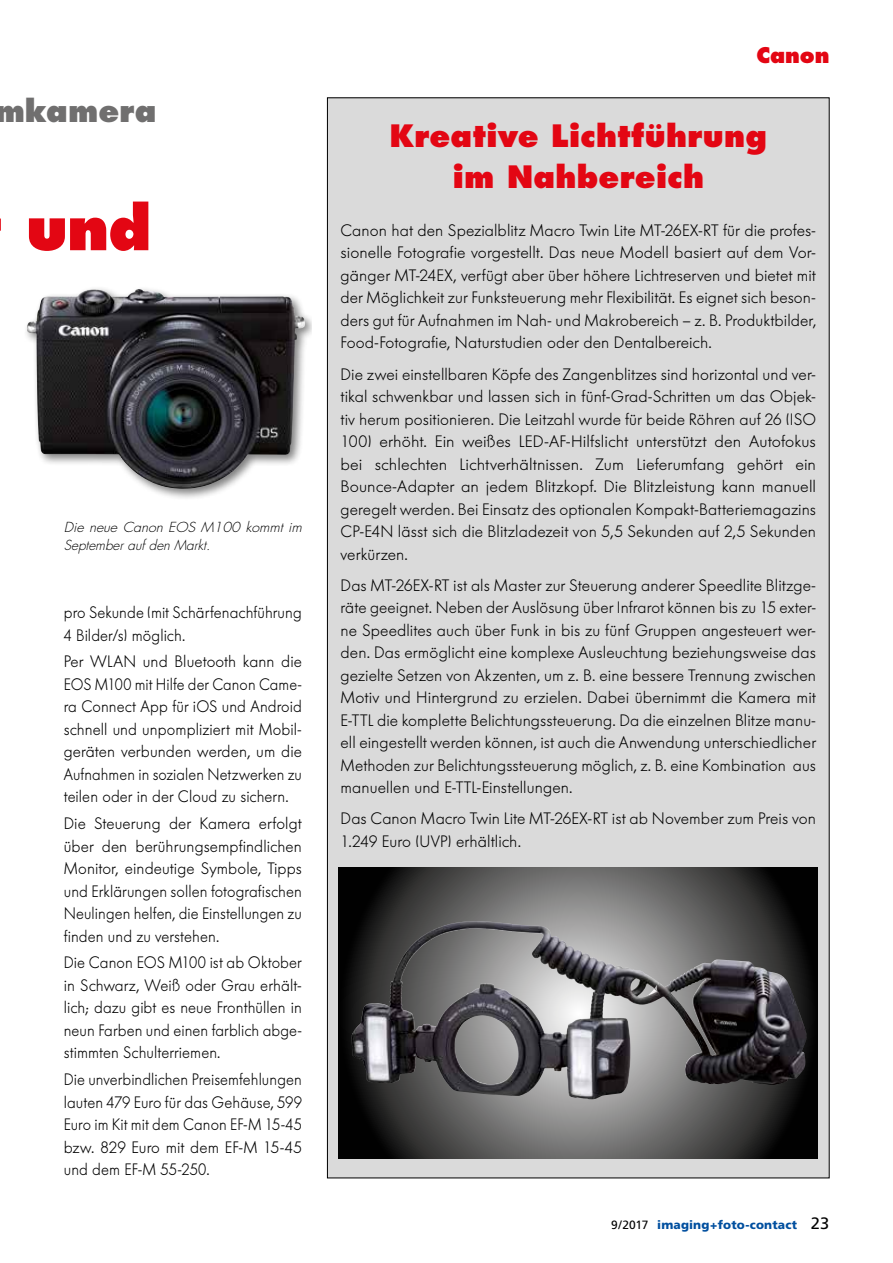
<style>
.page{position:relative;width:893px;height:1263px;background:#fff}
.page>*{position:absolute;margin:0;border:0;box-sizing:border-box;transform-origin:0 0}
.t1{font:800 60px "Futura";color:#e30613}
.t2{font:800 30px/40.5px "Futura";letter-spacing:.01em;color:#e30613;text-align:center}
.t3{font:800 30px "Futura";letter-spacing:.01em;color:#706f6f}
.t4{font:800 21px "Futura";letter-spacing:-.005em;color:#e30613}
.t5{font:300 16.5px/22.5px "Futura BQ";letter-spacing:.005em;color:#000;text-align:justify}
.t6{font:300 16.5px/22.5px "Futura BQ";letter-spacing:.005em;color:#000;scale:.95 1}
.t7{font:300 16.5px/22.5px "Futura BQ";letter-spacing:.005em;color:#000;text-align:justify;scale:.94 1}
.t8{font:italic 300 13.5px/18px "Futura";color:#000;scale:1.05 1}
.t9{font:900 12px "Frutiger";letter-spacing:.015em;color:#004f9f}
.s1{font-weight:400;color:#000}
.s2{font-weight:400;font-size:16.5px;color:#000}
</style>
<div class="page">
<div style="left:327px;top:98px;width:502px;height:1080px;background:#dadada"></div>
<svg style="left:339px;top:867px;width:479px;height:292px;background:#525152"></svg>
<img style="left:351px;top:921px;width:229px;height:177px">
<div style="left:24px;top:285px;width:287px;height:216px;background:#000;opacity:.5"></div>
<img style="left:27px;top:289px;width:265px;height:200px">
<h2 class="t3" style="left:-6px;top:92px;width:164px">mkamera</h2>
<h1 class="t1" style="left:26px;top:191px;width:127px">und</h1>
<p class="t8" style="left:64px;top:519px;width:229px">Die neue Canon EOS M100 kommt im<br>September auf den Markt.</p>
<p class="t6" style="left:64px;top:601px;width:252px">pro Sekunde (mit Schärfenachführung<br>4 Bilder/s) möglich.</p>
<p class="t5" style="left:64px;top:651px;width:240px">Per WLAN und Bluetooth kann die EOS M100 mit Hilfe der Canon Came&shy;ra Connect App für iOS und Android schnell und unpompliziert mit Mobil&shy;geräten verbunden werden, um die Aufnahmen in sozialen Netzwerken zu teilen oder in der Cloud zu sichern.</p>
<p class="t5" style="left:64px;top:812px;width:240px">Die Steuerung der Kamera erfolgt über den berührungsempfindlichen Monitor, eindeutige Symbole, Tipps und Erklärungen sollen fotografischen Neulingen helfen, die Einstellungen zu finden und zu verstehen.</p>
<p class="t6" style="left:64px;top:952px;width:252px;text-align:justify">Die Canon EOS M100 ist ab Oktober in Schwarz, Weiß oder Grau erhält&shy;lich; dazu gibt es neue Fronthüllen in neun Farben und einen farblich abge&shy;stimmten Schulterriemen.</p>
<p class="t7" style="left:64px;top:1068px;width:255px">Die unverbindlichen Preisemfehlungen lauten 479 Euro für das Gehäuse, 599<br>Euro im Kit mit dem Canon EF-M 15-45 bzw. 829 Euro mit dem EF-M 15-45 und dem EF-M 55-250.</p>
<p class="t4" style="left:757px;top:42px;width:74px">Canon</p>
<h2 class="t2" style="left:389px;top:116px;width:379px">Kreative Lichtführung im Nahbereich</h2>
<p class="t5" style="left:341px;top:219px;width:477px">Canon hat den Spezialblitz Macro Twin Lite MT-26EX-RT für die profes&shy;sionelle Fotografie vorgestellt. Das neue Modell basiert auf dem Vor&shy;gänger MT-24EX, verfügt aber über höhere Lichtreserven und bietet mit der Möglichkeit zur Funksteuerung mehr Flexibilität. Es eignet sich beson&shy;ders gut für Aufnahmen im Nah- und Makrobereich – z. B. Produktbilder, Food-Fotografie, Naturstudien oder den Dentalbereich.</p>
<p class="t5" style="left:341px;top:363px;width:477px">Die zwei einstellbaren Köpfe des Zangenblitzes sind horizontal und ver&shy;tikal schwenkbar und lassen sich in fünf-Grad-Schritten um das Objek&shy;tiv herum positionieren. Die Leitzahl wurde für beide Röhren auf 26 (ISO 100) erhöht. Ein weißes LED-AF-Hilfslicht unterstützt den Autofokus bei schlechten Lichtverhältnissen. Zum Lieferumfang gehört ein Bounce-Adapter an jedem Blitzkopf. Die Blitzleistung kann manuell geregelt werden. Bei Einsatz des optionalen Kompakt-Batteriemagazins CP-E4N lässt sich die Blitzladezeit von 5,5 Sekunden auf 2,5 Sekunden verkürzen.</p>
<p class="t5" style="left:341px;top:574px;width:477px">Das MT-26EX-RT ist als Master zur Steuerung anderer Speedlite Blitzge&shy;räte geeignet. Neben der Auslösung über Infrarot können bis zu 15 exter&shy;ne Speedlites auch über Funk in bis zu fünf Gruppen angesteuert wer&shy;den. Das ermöglicht eine komplexe Ausleuchtung beziehungsweise das gezielte Setzen von Akzenten, um z. B. eine bessere Trennung zwischen Motiv und Hintergrund zu erzielen. Dabei übernimmt die Kamera mit E-TTL die komplette Belichtungssteuerung. Da die einzelnen Blitze manu&shy;ell eingestellt werden können, ist auch die Anwendung unterschiedlicher Methoden zur Belichtungssteuerung möglich, z. B. eine Kombination aus manuellen und E-TTL-Einstellungen.</p>
<p class="t5" style="left:341px;top:807px;width:477px">Das Canon Macro Twin Lite MT-26EX-RT ist ab November zum Preis von<br>1.249 Euro (UVP) erhältlich.</p>
<p class="t9" style="left:611px;top:1217px;width:220px"><span class="s1">9/2017</span> imaging+foto-contact <span class="s2">23</span></p>
</div>
